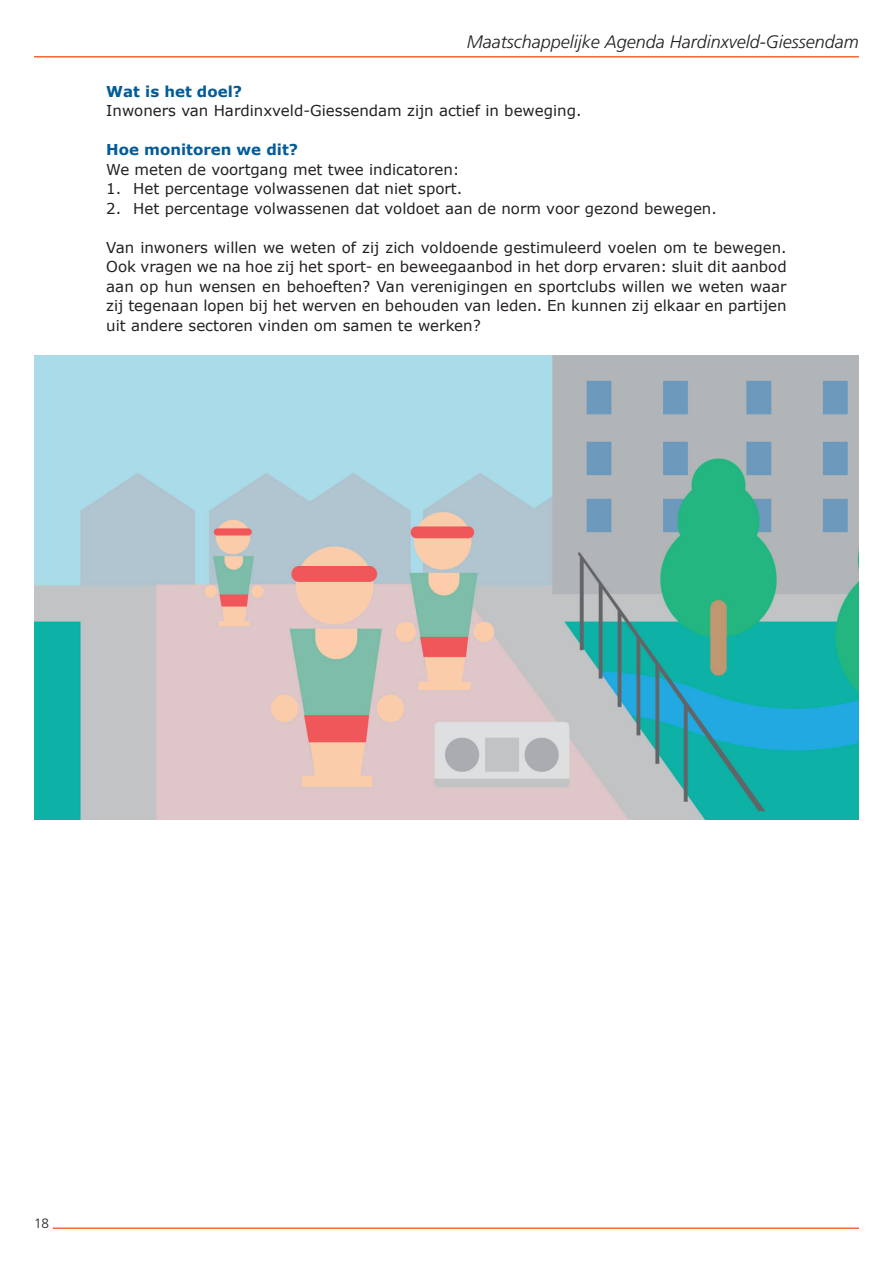
<style>
.page{position:relative;width:893px;height:1263px;background:#fff}
.page>*{position:absolute;margin:0;border:0;box-sizing:border-box;transform-origin:0 0}
.t1{font:italic 300 18px "Frutiger LT Std";color:#231f20}
.t2{font:15px/19.5px "Verdana";color:#231f20;text-align:justify}
.t3{font:700 15px "Verdana";color:#015c98}
.t4{font:300 13.5px "Frutiger LT Std";color:#231f20}
</style>
<div class="page">
<hr style="left:34px;top:56px;width:825px;height:2px;background:#f26a32">
<hr style="left:53px;top:1227px;width:806px;height:2px;background:#f26a32">
<img style="left:34px;top:355px;width:825px;height:464px">
<p class="t1" style="left:467px;top:31px;width:394px">Maatschappelijke Agenda Hardinxveld-Giessendam</p>
<p class="t3" style="left:106px;top:80px;width:137px">Wat is het doel?</p>
<p class="t2" style="left:106px;top:101px;width:477px">Inwoners van Hardinxveld-Giessendam zijn actief in beweging.</p>
<p class="t3" style="left:106px;top:139px;width:193px">Hoe monitoren we dit?</p>
<p class="t2" style="left:106px;top:159px;width:355px">We meten de voortgang met twee indicatoren:</p>
<p class="t2" style="left:106px;top:179px;width:358px">1. Het percentage volwassenen dat niet sport.</p>
<p class="t2" style="left:106px;top:198px;width:612px">2. Het percentage volwassenen dat voldoet aan de norm voor gezond bewegen.</p>
<p class="t2" style="left:106px;top:237px;width:682px">Van inwoners willen we weten of zij zich voldoende gestimuleerd voelen om te bewegen.<br>Ook vragen we na hoe zij het sport- en beweegaanbod in het dorp ervaren: sluit dit aanbod aan op hun wensen en behoeften? Van verenigingen en sportclubs willen we weten waar zij tegenaan lopen bij het werven en behouden van leden. En kunnen zij elkaar en partijen uit andere sectoren vinden om samen te werken?</p>
<p class="t4" style="left:34px;top:1216px;width:17px">18</p>
</div>
